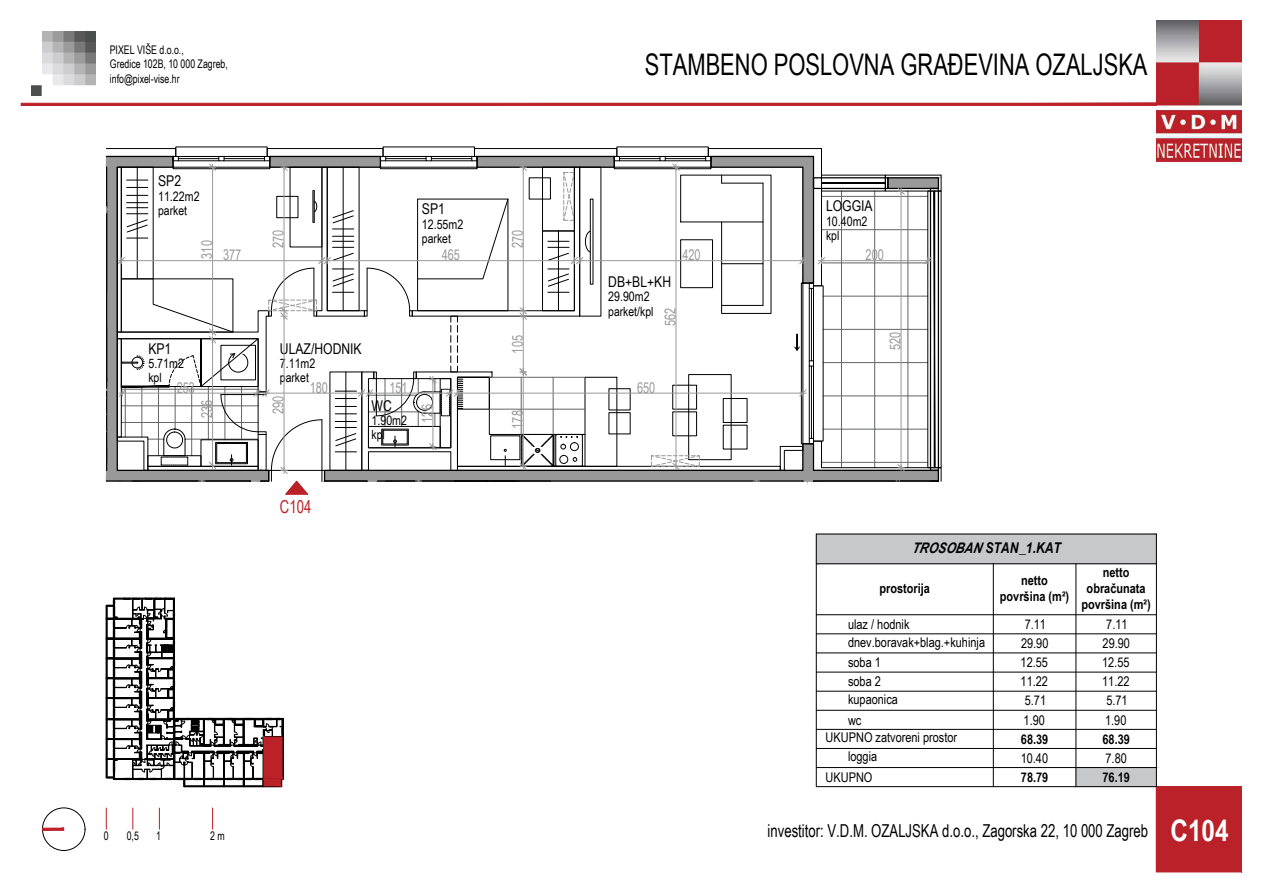
<style>
.page{position:relative;width:1263px;height:893px;background:#fff}
.page>*{position:absolute;margin:0;border:0;box-sizing:border-box;transform-origin:0 0}
.t1{font:29.7px "Arial Narrow";color:#000;scale:.9 1}
.t2{font:700 29.7px "Arial Narrow";color:#fff}
.t3{font:17.85px "Arial Narrow";color:#000;scale:.9 1}
.t4{font:17.85px "Arial Narrow";color:#ba2128;scale:.9 1}
.t5{font:14.85px "Arial Narrow";color:#999;scale:.9 1}
.t6{font:14.85px "Arial Narrow";color:#000}
.t7{font:italic 700 14.85px "Arial Narrow";color:#000}
.t8{font:13.35px "Arial Narrow";color:#000}
.t9{font:700 13.35px/16px "Arial Narrow";color:#000;text-align:center}
.t10{font:13.05px "Arial Narrow";color:#000}
.t11{font:12.75px "Arial Narrow";color:#000}
.t12{font:11.85px/14.4px "Arial Narrow";color:#000;scale:.9 1}
.s1{font-size:14.55px}
</style>
<div class="page">
<img style="left:1156px;top:21px;width:86px;height:141px">
<img style="left:32px;top:31px;width:64px;height:64px">
<svg style="left:20px;top:102px;width:1137px;height:4px;background:#c74c51"></svg>
<svg style="left:1075px;top:767px;width:167px;height:105px"></svg>
<svg style="left:816px;top:533px;width:341px;height:254px"></svg>
<hr style="left:993px;top:563px;width:1px;height:223px;background:#000">
<hr style="left:1076px;top:563px;width:1px;height:223px;background:#000">
<hr style="left:1156px;top:534px;width:1px;height:252px;background:#000">
<svg style="left:106px;top:147px;width:835px;height:348px"></svg>
<svg style="left:105px;top:597px;width:179px;height:190px"></svg>
<div style="left:42px;top:807px;width:43px;height:43px;border:1px solid #000;border-radius:50%"></div>
<svg style="left:42px;top:827px;width:22px;height:4px"></svg>
<svg style="left:106px;top:808px;width:1px;height:21px"></svg>
<svg style="left:159px;top:808px;width:1px;height:21px"></svg>
<svg style="left:212px;top:808px;width:1px;height:21px"></svg>
<svg style="left:133px;top:808px;width:1px;height:21px"></svg>
<p class="t12" style="left:110px;top:42px;width:133px">PIXEL VIŠE d.o.o.,<br>Gredice 102B, 10 000 Zagreb, info@pixel-vise.hr</p>
<h1 class="t1" style="left:645px;top:43px;width:560px">STAMBENO POSLOVNA GRAĐEVINA OZALJSKA</h1>
<p class="t6" style="left:158px;top:170px;width:25px">SP2</p>
<p class="t10" style="left:158px;top:186px;width:43px">11.22m2</p>
<p class="t11" style="left:158px;top:201px;width:31px">parket</p>
<p class="t5" style="left:196px;top:259px;width:22px;rotate:-90deg">310</p>
<p class="t6" style="left:148px;top:337px;width:25px">KP1</p>
<p class="t10" style="left:148px;top:354px;width:37px">5.71m2</p>
<p class="t6" style="left:826px;top:195px;width:48px">LOGGIA</p>
<p class="t6" style="left:422px;top:198px;width:25px">SP1</p>
<p class="t10" style="left:826px;top:211px;width:43px">10.40m2</p>
<p class="t10" style="left:422px;top:214px;width:43px">12.55m2</p>
<p class="t5" style="left:507px;top:248px;width:22px;rotate:-90deg">270</p>
<p class="t5" style="left:267px;top:248px;width:22px;rotate:-90deg">270</p>
<p class="t11" style="left:826px;top:226px;width:15px">kpl</p>
<p class="t11" style="left:422px;top:229px;width:31px">parket</p>
<p class="t5" style="left:223px;top:244px;width:22px">377</p>
<p class="t5" style="left:442px;top:244px;width:22px">465</p>
<p class="t5" style="left:682px;top:244px;width:22px">420</p>
<p class="t5" style="left:866px;top:244px;width:22px">200</p>
<p class="t6" style="left:608px;top:271px;width:64px">DB+BL+KH</p>
<p class="t6" style="left:280px;top:337px;width:83px">ULAZ/HODNIK</p>
<p class="t10" style="left:280px;top:354px;width:37px">7.11m2</p>
<p class="t5" style="left:507px;top:353px;width:22px;rotate:-90deg">105</p>
<p class="t10" style="left:608px;top:287px;width:43px">29.90m2</p>
<p class="t11" style="left:608px;top:302px;width:47px">parket/kpl</p>
<p class="t5" style="left:659px;top:326px;width:22px;rotate:-90deg">562</p>
<p class="t5" style="left:884px;top:350px;width:22px;rotate:-90deg">520</p>
<p class="t11" style="left:148px;top:368px;width:15px">kpl</p>
<p class="t11" style="left:280px;top:368px;width:31px">parket</p>
<p class="t5" style="left:177px;top:376px;width:22px">253</p>
<p class="t5" style="left:310px;top:376px;width:22px">180</p>
<p class="t5" style="left:389px;top:376px;width:22px">151</p>
<p class="t5" style="left:637px;top:376px;width:22px">650</p>
<p class="t5" style="left:196px;top:418px;width:22px;rotate:-90deg">236</p>
<p class="t5" style="left:267px;top:414px;width:22px;rotate:-90deg">290</p>
<p class="t6" style="left:372px;top:395px;width:22px">WC</p>
<p class="t10" style="left:372px;top:411px;width:37px">1.90m2</p>
<p class="t11" style="left:372px;top:425px;width:15px">kpl</p>
<p class="t5" style="left:416px;top:422px;width:22px;rotate:-90deg">126</p>
<p class="t5" style="left:507px;top:428px;width:22px;rotate:-90deg">178</p>
<h2 class="t4" style="left:280px;top:494px;width:36px">C104</h2>
<p class="t12" style="left:104px;top:828px;width:7px">0</p>
<p class="t12" style="left:127px;top:828px;width:15px">0,5</p>
<p class="t12" style="left:156px;top:828px;width:7px">1</p>
<p class="t12" style="left:210px;top:828px;width:18px">2 m</p>
<p class="t7" style="left:912px;top:537px;width:151px"><span class="s1">TROSOBAN</span>STAN_1.KAT</p>
<p class="t9" style="left:879px;top:579px;width:52px">prostorija</p>
<p class="t9" style="left:1000px;top:571px;width:71px">netto površina (m²)</p>
<p class="t9" style="left:1081px;top:563px;width:71px">netto obračunata površina (m²)</p>
<p class="t8" style="left:848px;top:614px;width:63px">ulaz / hodnik</p>
<p class="t8" style="left:1025px;top:614px;width:23px">7.11</p>
<p class="t8" style="left:1106px;top:614px;width:23px">7.11</p>
<p class="t8" style="left:848px;top:632px;width:139px">dnev.boravak+blag.+kuhinja</p>
<p class="t8" style="left:1021px;top:633px;width:29px">29.90</p>
<p class="t8" style="left:1103px;top:633px;width:29px">29.90</p>
<p class="t8" style="left:848px;top:652px;width:34px">soba 1</p>
<p class="t8" style="left:1021px;top:652px;width:29px">12.55</p>
<p class="t8" style="left:1102px;top:652px;width:29px">12.55</p>
<p class="t8" style="left:848px;top:671px;width:34px">soba 2</p>
<p class="t8" style="left:1021px;top:672px;width:29px">11.22</p>
<p class="t8" style="left:1102px;top:672px;width:29px">11.22</p>
<p class="t8" style="left:848px;top:689px;width:51px">kupaonica</p>
<p class="t8" style="left:1025px;top:691px;width:23px">5.71</p>
<p class="t8" style="left:1106px;top:691px;width:23px">5.71</p>
<p class="t8" style="left:848px;top:710px;width:15px">wc</p>
<p class="t8" style="left:1024px;top:710px;width:23px">1.90</p>
<p class="t8" style="left:1105px;top:710px;width:23px">1.90</p>
<p class="t8" style="left:826px;top:728px;width:133px">UKUPNO zatvoreni prostor</p>
<p class="t9" style="left:1021px;top:730px;width:29px">68.39</p>
<p class="t9" style="left:1102px;top:730px;width:29px">68.39</p>
<p class="t8" style="left:848px;top:747px;width:31px">loggia</p>
<p class="t8" style="left:1021px;top:748px;width:29px">10.40</p>
<p class="t8" style="left:1106px;top:748px;width:23px">7.80</p>
<p class="t8" style="left:826px;top:767px;width:48px">UKUPNO</p>
<p class="t9" style="left:1021px;top:768px;width:29px">78.79</p>
<p class="t9" style="left:1102px;top:768px;width:29px">76.19</p>
<h2 class="t3" style="left:768px;top:817px;width:424px">investitor: V.D.M. OZALJSKA d.o.o., Zagorska 22, 10 000 Zagreb</h2>
<h1 class="t2" style="left:1171px;top:808px;width:60px">C104</h1>
</div>
